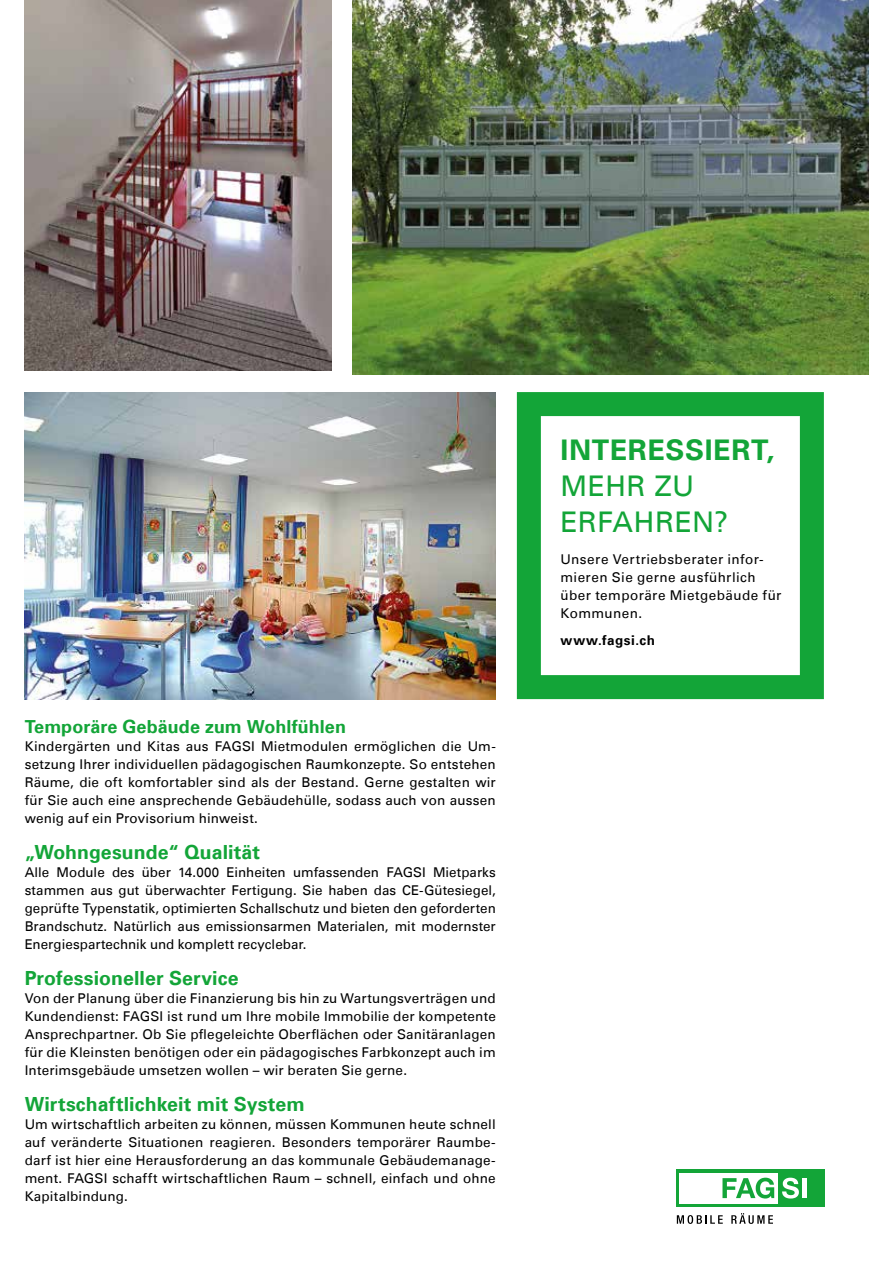
<style>
.page{position:relative;width:893px;height:1263px;background:#fff}
.page>*{position:absolute;margin:0;border:0;box-sizing:border-box;transform-origin:0 0}
.t1{font:28.5px/36px "Univers LT";letter-spacing:.015em;color:#13a538}
.t2{font:700 28.5px "Univers LT";letter-spacing:.025em;color:#13a538}
.t3{font:700 19.5px "Univers LT";letter-spacing:.005em;color:#13a538}
.t4{font:700 18px "Univers LT";color:#13a538}
.t5{font:13.5px/18px "Univers LT";letter-spacing:.015em;color:#000;text-align:justify}
.t6{font:700 13.5px "Univers LT";letter-spacing:.04em;color:#000}
</style>
<div class="page">
<img style="left:25px;top:0;width:307px;height:371px">
<img style="left:25px;top:392px;width:471px;height:307px">
<svg style="left:517px;top:392px;width:307px;height:307px"></svg>
<svg style="left:677px;top:1215px;width:46px;height:9px"></svg>
<svg style="left:731px;top:1213px;width:42px;height:11px"></svg>
<div style="left:676px;top:1169px;width:149px;height:38px;background:#13a538"></div>
<div style="left:680px;top:1173px;width:98px;height:30px;background:#fff"></div>
<svg style="left:722px;top:1178px;width:52px;height:20px"></svg>
<svg style="left:782px;top:1178px;width:17px;height:20px"></svg>
<hr style="left:803px;top:1178px;width:4px;height:20px;background:#fff">
<img style="left:353px;top:0;width:516px;height:374px">
<h3 class="t4" style="left:25px;top:716px;width:323px">Temporäre Gebäude zum Wohlfühlen</h3>
<p class="t5" style="left:25px;top:738px;width:473px">Kindergärten und Kitas aus FAGSI Mietmodulen ermöglichen die Um&shy;setzung Ihrer individuellen pädagogischen Raumkonzepte. So entstehen Räume, die oft komfortabler sind als der Bestand. Gerne gestalten wir für Sie auch eine ansprechende Gebäudehülle, sodass auch von aussen wenig auf ein Provisorium hinweist.</p>
<h2 class="t3" style="left:25px;top:841px;width:237px">„Wohngesunde“ Qualität</h2>
<p class="t5" style="left:25px;top:864px;width:473px">Alle Module des über 14.000 Einheiten umfassenden FAGSI Mietparks stammen aus gut überwachter Fertigung. Sie haben das CE-Gütesiegel, geprüfte Typenstatik, optimierten Schallschutz und bieten den geforderten Brandschutz. Natürlich aus emissionsarmen Materialen, mit modernster Energiespartechnik und komplett recyclebar.</p>
<h2 class="t3" style="left:25px;top:967px;width:215px">Professioneller Service</h2>
<p class="t5" style="left:25px;top:990px;width:473px">Von der Planung über die Finanzierung bis hin zu Wartungsverträgen und Kundendienst: FAGSI ist rund um Ihre mobile Immobilie der kompetente Ansprechpartner. Ob Sie pflegeleichte Oberflächen oder Sanitäranlagen für die Kleinsten benötigen oder ein pädagogisches Farbkonzept auch im Interimsgebäude umsetzen wollen – wir beraten Sie gerne.</p>
<h2 class="t3" style="left:25px;top:1093px;width:282px">Wirtschaftlichkeit mit System</h2>
<p class="t5" style="left:25px;top:1116px;width:473px">Um wirtschaftlich arbeiten zu können, müssen Kommunen heute schnell auf veränderte Situationen reagieren. Besonders temporärer Raumbe&shy;darf ist hier eine Herausforderung an das kommunale Gebäudemanage&shy;ment. FAGSI schafft wirtschaftlichen Raum – schnell, einfach und ohne Kapitalbindung.</p>
<h1 class="t2" style="left:560px;top:433px;width:216px">INTERESSIERT,</h1>
<h1 class="t1" style="left:560px;top:468px;width:169px">MEHR ZU<br>ERFAHREN?</h1>
<p class="t5" style="left:560px;top:550px;width:222px;text-align:left">Unsere Vertriebsberater infor&shy;mieren Sie gerne ausführlich über temporäre Mietgebäude für<br>Kommunen.</p>
<p class="t6" style="left:560px;top:632px;width:96px">www.fagsi.ch</p>
</div>
